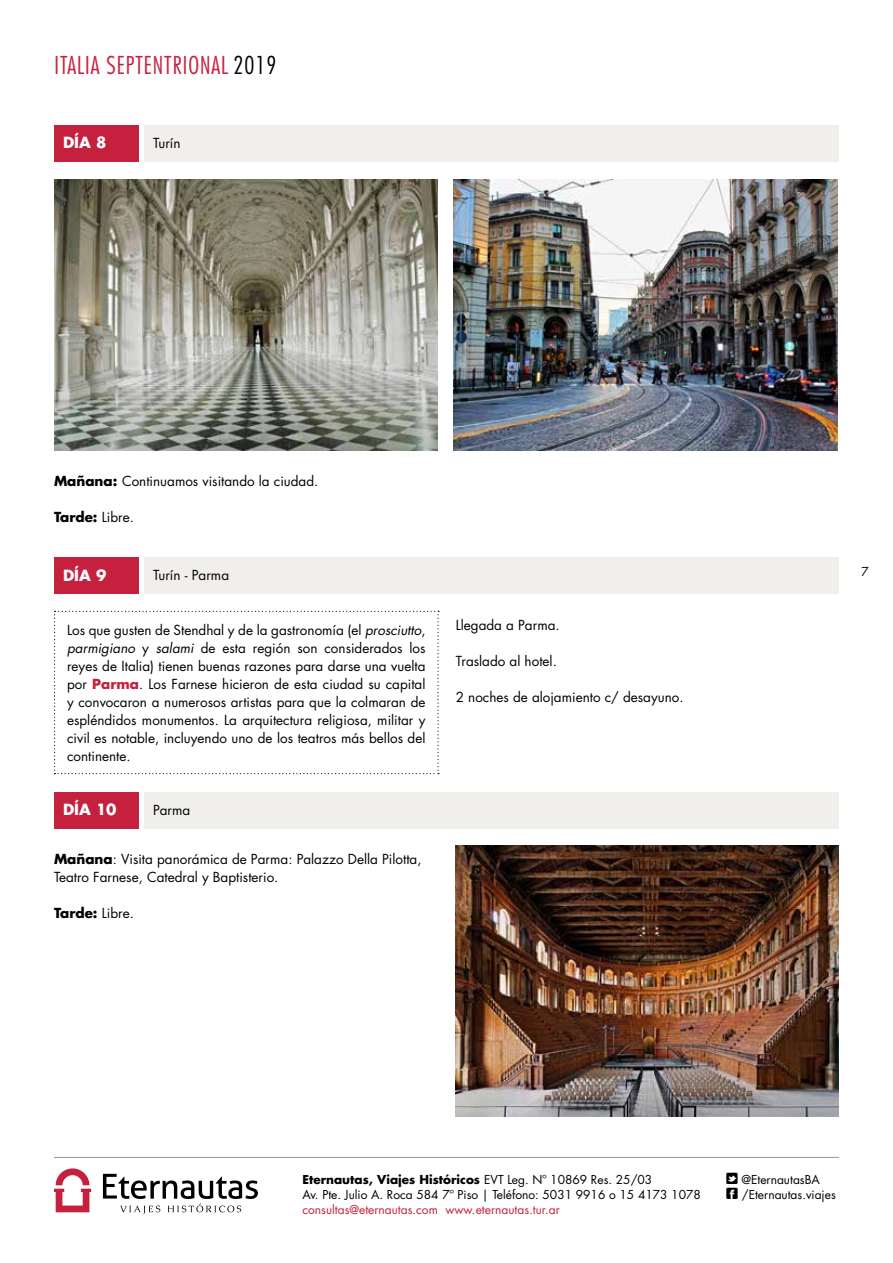
<style>
.page{position:relative;width:893px;height:1263px;background:#fff}
.page>*{position:absolute;margin:0;border:0;box-sizing:border-box;transform-origin:0 0}
.t1{font:300 condensed 24px "Futura Std";letter-spacing:.04em;color:#c5203d}
.t2{font:700 15px "Futura Std";color:#fff}
.t3{font:13.5px/18px "Futura Std";color:#000}
.t4{font:700 13.5px "Futura Std";color:#000}
.t5{font:12px/15px "Futura Std";color:#000}
.t6{font:12px "Futura Std";color:#c5203d}
.s1{color:#000}
.s2{font-weight:700}
.s3{font-weight:400}
.s4{font-style:italic}
.s5{font-weight:700;color:#c5203d}
</style>
<div class="page">
<hr style="left:54px;top:1157px;width:785px;height:1px;background:#939598">
<svg style="left:54px;top:1168px;width:37px;height:44px"></svg>
<svg style="left:103px;top:1174px;width:155px;height:40px"></svg>
<img style="left:455px;top:846px;width:384px;height:270px">
<div style="left:54px;top:558px;width:84px;height:36px;background:#c5203d"></div>
<div style="left:144px;top:558px;width:695px;height:36px;background:#f0efec"></div>
<div style="left:54px;top:792px;width:84px;height:36px;background:#c5203d"></div>
<div style="left:144px;top:792px;width:695px;height:36px;background:#f0efec"></div>
<svg style="left:54px;top:611px;width:385px;height:163px"></svg>
<div style="left:54px;top:126px;width:84px;height:36px;background:#c5203d"></div>
<div style="left:144px;top:126px;width:695px;height:36px;background:#f0efec"></div>
<img style="left:54px;top:180px;width:383px;height:270px">
<img style="left:454px;top:180px;width:383px;height:270px">
<h1 class="t1" style="left:54px;top:51px;width:223px">ITALIA SEPTENTRIONAL <span class="s1">2019</span></h1>
<p class="t2" style="left:63px;top:133px;width:45px">DÍA 8</p>
<p class="t3" style="left:153px;top:134px;width:29px">Turín</p>
<p class="t3" style="left:54px;top:472px;width:266px"><span class="s2">Mañana:</span> Continuamos visitando la ciudad.</p>
<p class="t4" style="left:54px;top:508px;width:81px">Tarde: <span class="s3">Libre.</span></p>
<p class="t2" style="left:63px;top:565px;width:45px">DÍA 9</p>
<p class="t3" style="left:153px;top:566px;width:78px">Turín - Parma</p>
<p class="t3" style="left:67px;top:621px;width:360px;text-align:justify">Los que gusten de Stendhal y de la gastronomía (el <span class="s4">prosciutto</span>, <span class="s4">parmigiano</span> y <span class="s4">salami</span> de esta región son considerados los reyes de Italia) tienen buenas razones para darse una vuelta por <span class="s5">Parma</span>. Los Farnese hicieron de esta ciudad su capital y convocaron a numerosos artistas para que la colmaran de espléndidos monumentos. La arquitectura religiosa, militar y civil es notable, incluyendo uno de los teatros más bellos del continente.</p>
<p class="t2" style="left:63px;top:799px;width:55px">DÍA 10</p>
<p class="t3" style="left:153px;top:801px;width:39px">Parma</p>
<p class="t3" style="left:54px;top:850px;width:369px"><span class="s2">Mañana</span>: Visita panorámica de Parma: Palazzo Della Pilotta,<br>Teatro Farnese, Catedral y Baptisterio.</p>
<p class="t4" style="left:54px;top:904px;width:81px">Tarde: <span class="s3">Libre.</span></p>
<p class="t3" style="left:456px;top:616px;width:105px">Llegada a Parma.</p>
<p class="t3" style="left:456px;top:652px;width:103px">Traslado al hotel.</p>
<p class="t3" style="left:456px;top:688px;width:229px">2 noches de alojamiento c/ desayuno.</p>
<p class="t5" style="left:861px;top:564px;width:9px">7</p>
<p class="t5" style="left:302px;top:1172px;width:400px"><span class="s2">Eternautas, Viajes Históricos</span> EVT Leg. Nº 10869 Res. 25/03<br>Av. Pte. Julio A. Roca 584 7º Piso | Teléfono: 5031 9916 o 15 4173 1078</p>
<p class="t6" style="left:302px;top:1202px;width:259px">consultas@eternautas.com www.eternautas.tur.ar</p>
<p class="t5" style="left:741px;top:1172px;width:80px">@EternautasBA</p>
<p class="t5" style="left:726px;top:1187px;width:111px">❑ /Eternautas.viajes</p>
</div>
